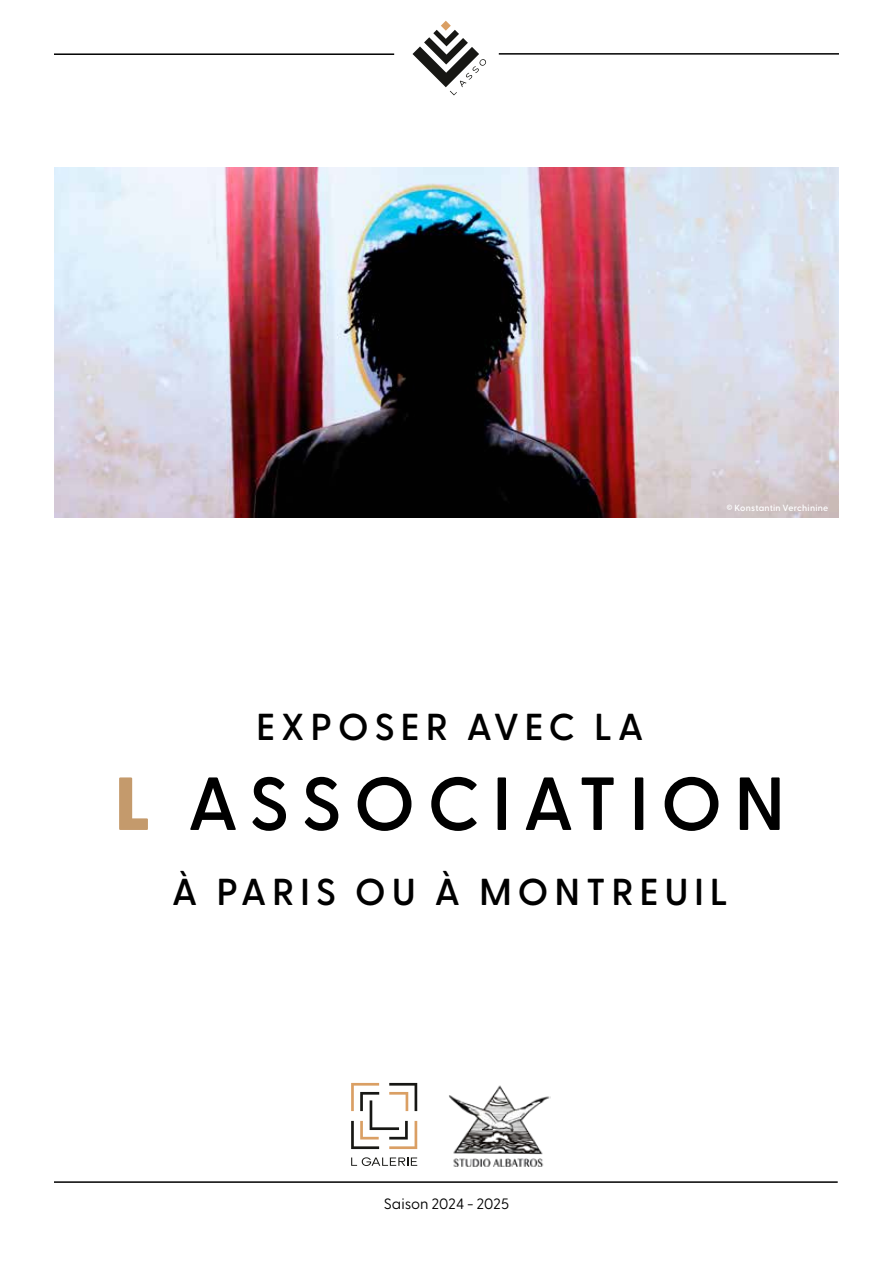
<style>
.page{position:relative;width:893px;height:1263px;background:#fff}
.page>*{position:absolute;margin:0;border:0;box-sizing:border-box;transform-origin:0 0}
.t1{font:600 75px "Greycliff CF";letter-spacing:.15em;color:#000}
.t2{font:600 37.5px "Greycliff CF";letter-spacing:.15em;color:#000}
.t3{font:15px "Greycliff CF";color:#000}
.t4{font:600 9px "Greycliff CF";letter-spacing:.025em;color:#fff}
.s1{font-weight:800;color:#c49a6c}
</style>
<div class="page">
<svg style="left:412px;top:21px;width:74px;height:74px"></svg>
<hr style="left:54px;top:53px;width:340px;height:2px;background:#000">
<hr style="left:499px;top:53px;width:340px;height:2px;background:#000">
<hr style="left:54px;top:1181px;width:784px;height:2px;background:#000">
<img style="left:54px;top:168px;width:785px;height:350px">
<svg style="left:351px;top:1083px;width:66px;height:66px"></svg>
<svg style="left:351px;top:1157px;width:66px;height:9px"></svg>
<img style="left:449px;top:1085px;width:101px;height:82px">
<p class="t4" style="left:727px;top:501px;width:103px">© Konstantin Verchinine</p>
<p class="t2" style="left:256px;top:698px;width:389px">EXPOSER AVEC LA</p>
<h1 class="t1" style="left:114px;top:747px;width:672px"><span class="s1">L</span> ASSOCIATION</h1>
<p class="t2" style="left:172px;top:863px;width:557px">À PARIS OU À MONTREUIL</p>
<p class="t3" style="left:384px;top:1193px;width:127px">Saison 2024 - 2025</p>
</div>
